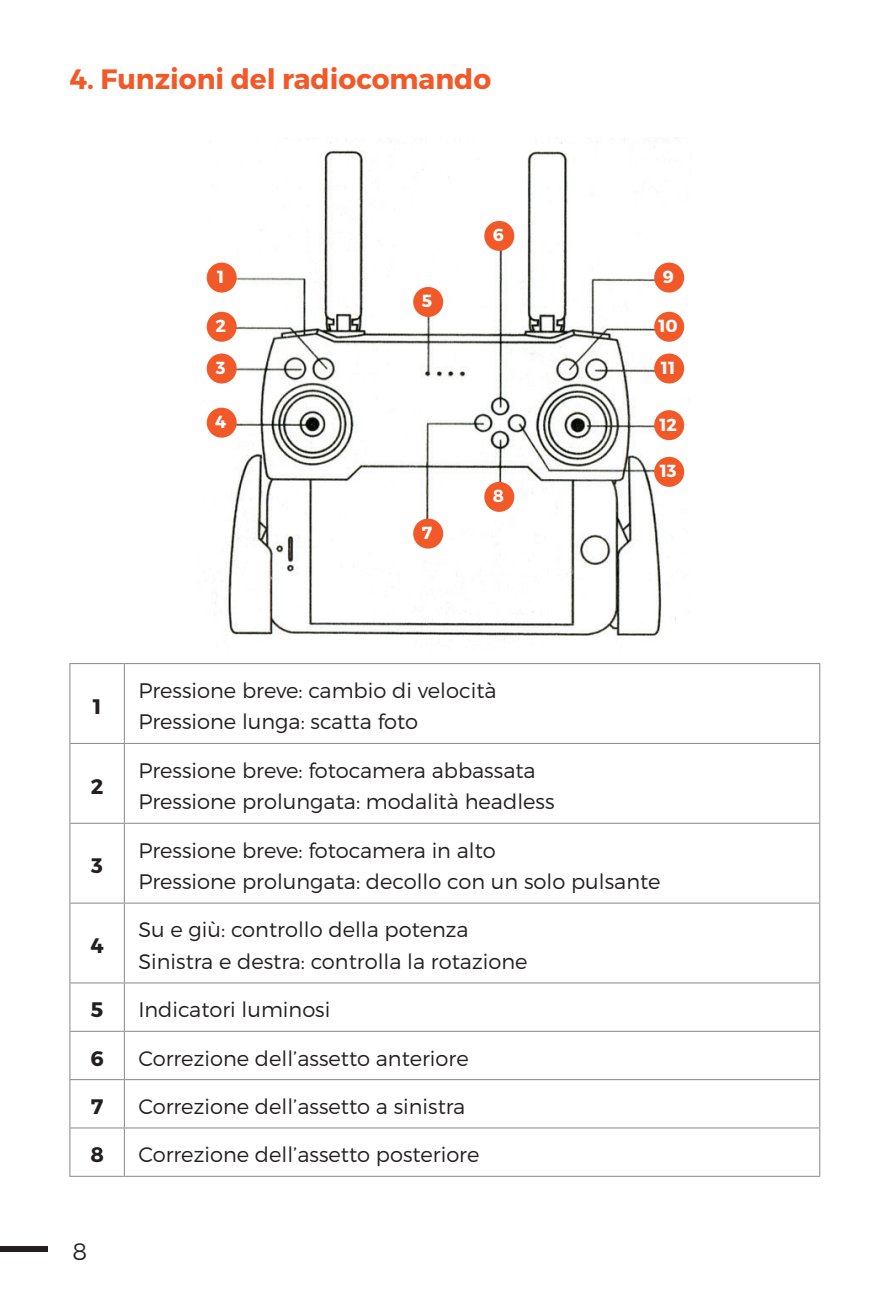
<style>
.page{position:relative;width:893px;height:1290px;background:#fff}
.page>*{position:absolute;margin:0;border:0;box-sizing:border-box;transform-origin:0 0}
.t1{font:700 28px "Montserrat";color:#f15929}
.t2{font:300 23.8px "Montserrat";color:#231f20}
.t3{font:300 21px/31.5px "Montserrat";color:#231f20}
.t4{font:700 21px "Montserrat";color:#231f20}
.t5{font:700 17.5px "Montserrat";color:#fff}
</style>
<div class="page">
<div style="left:0;top:1247px;width:47px;height:5px;background:#231f20"></div>
<img style="left:206px;top:138px;width:479px;height:502px">
<div style="left:207px;top:263px;width:30px;height:30px;background:#f15929;border-radius:50%"></div>
<div style="left:207px;top:312px;width:30px;height:30px;background:#f15929;border-radius:50%"></div>
<div style="left:207px;top:353px;width:30px;height:30px;background:#f15929;border-radius:50%"></div>
<div style="left:207px;top:408px;width:30px;height:30px;background:#f15929;border-radius:50%"></div>
<div style="left:413px;top:287px;width:30px;height:30px;background:#f15929;border-radius:50%"></div>
<div style="left:654px;top:263px;width:30px;height:30px;background:#f15929;border-radius:50%"></div>
<div style="left:654px;top:312px;width:30px;height:30px;background:#f15929;border-radius:50%"></div>
<div style="left:654px;top:353px;width:30px;height:30px;background:#f15929;border-radius:50%"></div>
<div style="left:654px;top:410px;width:30px;height:30px;background:#f15929;border-radius:50%"></div>
<div style="left:654px;top:457px;width:30px;height:30px;background:#f15929;border-radius:50%"></div>
<div style="left:413px;top:519px;width:30px;height:29px;background:#f15929;border-radius:50%"></div>
<div style="left:484px;top:482px;width:30px;height:30px;background:#f15929;border-radius:50%"></div>
<div style="left:484px;top:221px;width:30px;height:30px;background:#f15929;border-radius:50%"></div>
<hr style="left:69px;top:663px;width:55px;height:1px;background:#86888b">
<hr style="left:69px;top:664px;width:1px;height:79px;background:#86888b">
<hr style="left:124px;top:663px;width:696px;height:1px;background:#86888b">
<hr style="left:124px;top:664px;width:1px;height:79px;background:#86888b">
<hr style="left:819px;top:664px;width:1px;height:79px;background:#86888b">
<hr style="left:69px;top:743px;width:55px;height:1px;background:#86888b">
<hr style="left:69px;top:744px;width:1px;height:79px;background:#86888b">
<hr style="left:124px;top:743px;width:696px;height:1px;background:#86888b">
<hr style="left:124px;top:744px;width:1px;height:79px;background:#86888b">
<hr style="left:819px;top:744px;width:1px;height:79px;background:#86888b">
<hr style="left:69px;top:823px;width:55px;height:1px;background:#86888b">
<hr style="left:69px;top:824px;width:1px;height:79px;background:#86888b">
<hr style="left:124px;top:823px;width:696px;height:1px;background:#86888b">
<hr style="left:124px;top:824px;width:1px;height:79px;background:#86888b">
<hr style="left:819px;top:824px;width:1px;height:79px;background:#86888b">
<hr style="left:69px;top:902px;width:55px;height:2px;background:#86888b">
<hr style="left:69px;top:903px;width:1px;height:79px;background:#86888b">
<hr style="left:124px;top:902px;width:696px;height:2px;background:#86888b">
<hr style="left:124px;top:903px;width:1px;height:79px;background:#86888b">
<hr style="left:819px;top:903px;width:1px;height:79px;background:#86888b">
<hr style="left:69px;top:982px;width:55px;height:1px;background:#86888b">
<hr style="left:69px;top:983px;width:1px;height:48px;background:#86888b">
<hr style="left:124px;top:982px;width:696px;height:1px;background:#86888b">
<hr style="left:124px;top:983px;width:1px;height:48px;background:#86888b">
<hr style="left:819px;top:983px;width:1px;height:48px;background:#86888b">
<hr style="left:69px;top:1031px;width:55px;height:1px;background:#86888b">
<hr style="left:69px;top:1032px;width:1px;height:47px;background:#86888b">
<hr style="left:124px;top:1031px;width:696px;height:1px;background:#86888b">
<hr style="left:124px;top:1032px;width:1px;height:47px;background:#86888b">
<hr style="left:819px;top:1032px;width:1px;height:47px;background:#86888b">
<hr style="left:69px;top:1079px;width:55px;height:1px;background:#86888b">
<hr style="left:69px;top:1080px;width:1px;height:47px;background:#86888b">
<hr style="left:124px;top:1079px;width:696px;height:1px;background:#86888b">
<hr style="left:124px;top:1080px;width:1px;height:47px;background:#86888b">
<hr style="left:819px;top:1080px;width:1px;height:47px;background:#86888b">
<hr style="left:69px;top:1127px;width:55px;height:1px;background:#86888b">
<hr style="left:69px;top:1128px;width:1px;height:48px;background:#86888b">
<hr style="left:124px;top:1127px;width:696px;height:1px;background:#86888b">
<hr style="left:124px;top:1128px;width:1px;height:48px;background:#86888b">
<hr style="left:819px;top:1128px;width:1px;height:48px;background:#86888b">
<hr style="left:69px;top:1176px;width:55px;height:1px;background:#86888b">
<hr style="left:124px;top:1176px;width:696px;height:1px;background:#86888b">
<h1 class="t1" style="left:69px;top:62px;width:423px">4. Funzioni del radiocomando</h1>
<p class="t5" style="left:217px;top:266px;width:9px">1</p>
<p class="t5" style="left:215px;top:315px;width:12px">2</p>
<p class="t5" style="left:216px;top:357px;width:11px">3</p>
<p class="t5" style="left:215px;top:411px;width:13px">4</p>
<p class="t5" style="left:422px;top:290px;width:12px">5</p>
<p class="t5" style="left:493px;top:224px;width:13px">6</p>
<p class="t5" style="left:422px;top:522px;width:12px">7</p>
<p class="t5" style="left:493px;top:485px;width:13px">8</p>
<p class="t5" style="left:663px;top:266px;width:13px">9</p>
<p class="t5" style="left:658px;top:315px;width:21px">10</p>
<p class="t5" style="left:661px;top:357px;width:16px">11</p>
<p class="t5" style="left:659px;top:413px;width:19px">12</p>
<p class="t5" style="left:660px;top:460px;width:18px">13</p>
<p class="t4" style="left:93px;top:693px;width:10px">1</p>
<p class="t4" style="left:91px;top:773px;width:14px">2</p>
<p class="t4" style="left:91px;top:853px;width:13px">3</p>
<p class="t4" style="left:90px;top:933px;width:15px">4</p>
<p class="t3" style="left:138px;top:674px;width:360px">Pressione breve: cambio di velocità<br>Pressione lunga: scatta foto</p>
<p class="t3" style="left:138px;top:754px;width:418px">Pressione breve: fotocamera abbassata<br>Pressione prolungata: modalità headless</p>
<p class="t3" style="left:138px;top:834px;width:524px">Pressione breve: fotocamera in alto<br>Pressione prolungata: decollo con un solo pulsante</p>
<p class="t3" style="left:138px;top:914px;width:391px">Su e giù: controllo della potenza<br>Sinistra e destra: controlla la rotazione</p>
<p class="t4" style="left:91px;top:997px;width:14px">5</p>
<p class="t3" style="left:138px;top:994px;width:194px">Indicatori luminosi</p>
<p class="t4" style="left:90px;top:1045px;width:15px">6</p>
<p class="t3" style="left:138px;top:1042px;width:332px">Correzione dell’assetto anteriore</p>
<p class="t4" style="left:91px;top:1093px;width:14px">7</p>
<p class="t3" style="left:138px;top:1090px;width:328px">Correzione dell’assetto a sinistra</p>
<p class="t4" style="left:90px;top:1142px;width:15px">8</p>
<p class="t3" style="left:138px;top:1138px;width:343px">Correzione dell’assetto posteriore</p>
<p class="t2" style="left:72px;top:1237px;width:16px">8</p>
</div>
